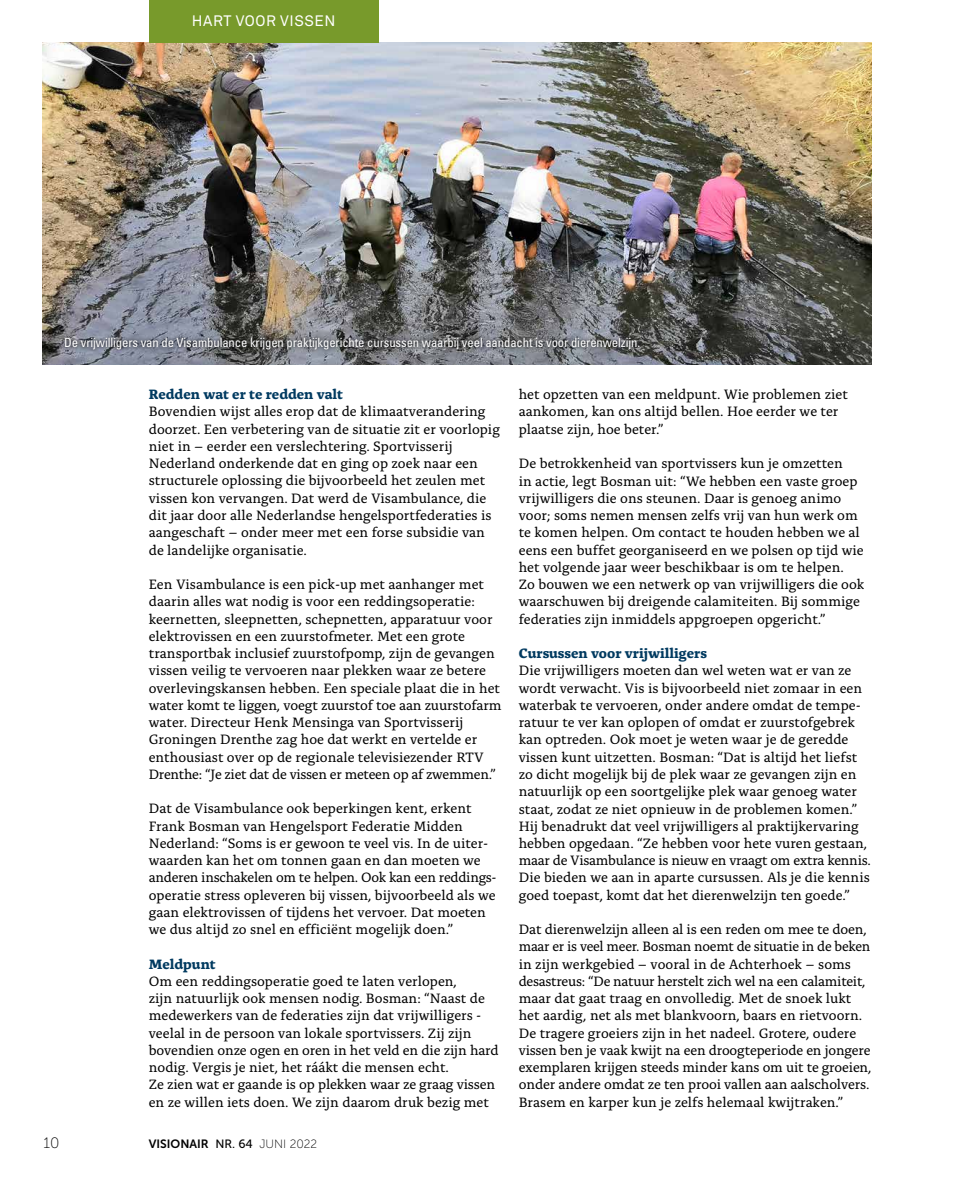
<style>
.page{position:relative;width:978px;height:1191px;background:#fff}
.page>*{position:absolute;margin:0;border:0;box-sizing:border-box;transform-origin:0 0}
.t1{font:15px "Akkurat";letter-spacing:.035em;color:#fff}
.t2{font:15px "Museo Sans 100";color:#000}
.t3{font:14.25px/17.2px "Alda OTCEV";color:#000}
.t4{font:700 14.25px "Alda OTCEV";color:#003a60}
.t5{font:condensed 12.75px "Univers LT Std";letter-spacing:-.01em;color:#fff}
.t6{font:12px "Museo Sans 700";color:#000}
.s1{font-family:"Museo Sans 500"}
.s2{font-family:"Museo Sans 100"}
</style>
<div class="page">
<img style="left:43px;top:43px;width:829px;height:321px">
<svg style="left:61px;top:333px;width:582px;height:21px;background:#65676d"></svg>
<div style="left:149px;top:0;width:229px;height:43px;background:#789a2b"></div>
<p class="t1" style="left:192px;top:12px;width:145px">HART VOOR VISSEN</p>
<p class="t5" style="left:64px;top:335px;width:577px">De vrijwilligers van de Visambulance krijgen praktijkgerichte cursussen waarbij veel aandacht is voor dierenwelzijn.</p>
<p class="t4" style="left:149px;top:383px;width:196px">Redden wat er te redden valt</p>
<p class="t3" style="left:149px;top:402px;width:353px">Bovendien wijst alles erop dat de klimaatverandering doorzet. Een verbetering van de situatie zit er voorlopig niet in – eerder een verslechtering. Sportvisserij Nederland onderkende dat en ging op zoek naar een structurele oplossing die bijvoorbeeld het zeulen met vissen kon vervangen. Dat werd de Visambulance, die dit jaar door alle Nederlandse hengelsportfederaties is aangeschaft – onder meer met een forse subsidie van de landelijke organisatie.</p>
<p class="t3" style="left:149px;top:574px;width:354px">Een Visambulance is een pick-up met aanhanger met daarin alles wat nodig is voor een reddingsoperatie: keernetten, sleepnetten, schepnetten, apparatuur voor elektrovissen en een zuurstofmeter. Met een grote transportbak inclusief zuurstofpomp, zijn de gevangen vissen veilig te vervoeren naar plekken waar ze betere overlevingskansen hebben. Een speciale plaat die in het water komt te liggen, voegt zuurstof toe aan zuurstofarm water. Directeur Henk Mensinga van Sportvisserij Groningen Drenthe zag hoe dat werkt en vertelde er enthousiast over op de regionale televisiezender RTV Drenthe: “Je ziet dat de vissen er meteen op af zwemmen.”</p>
<p class="t3" style="left:149px;top:799px;width:349px">Dat de Visambulance ook beperkingen kent, erkent Frank Bosman van Hengelsport Federatie Midden Nederland: “Soms is er gewoon te veel vis. In de uiter&shy;waarden kan het om tonnen gaan en dan moeten we anderen inschakelen om te helpen. Ook kan een reddings&shy;operatie stress opleveren bij vissen, bijvoorbeeld als we gaan elektrovissen of tijdens het vervoer. Dat moeten we dus altijd zo snel en efficiënt mogelijk doen.”</p>
<p class="t4" style="left:149px;top:952px;width:68px">Meldpunt</p>
<p class="t3" style="left:149px;top:971px;width:352px">Om een reddingsoperatie goed te laten verlopen,<br>zijn natuurlijk ook mensen nodig. Bosman: “Naast de medewerkers van de federaties zijn dat vrijwilligers - veelal in de persoon van lokale sportvissers. Zij zijn bovendien onze ogen en oren in het veld en die zijn hard nodig. Vergis je niet, het ráákt die mensen echt.<br>Ze zien wat er gaande is op plekken waar ze graag vissen en ze willen iets doen. We zijn daarom druk bezig met</p>
<p class="t2" style="left:44px;top:1135px;width:17px">10</p>
<p class="t6" style="left:149px;top:1137px;width:170px">VISIONAIR <span class="s1">NR. 64</span> <span class="s2">JUNI 2022</span></p>
<p class="t3" style="left:519px;top:385px;width:331px">het opzetten van een meldpunt. Wie problemen ziet aankomen, kan ons altijd bellen. Hoe eerder we ter plaatse zijn, hoe beter.”</p>
<p class="t3" style="left:519px;top:454px;width:347px">De betrokkenheid van sportvissers kun je omzetten<br>in actie, legt Bosman uit: “We hebben een vaste groep vrijwilligers die ons steunen. Daar is genoeg animo voor; soms nemen mensen zelfs vrij van hun werk om te komen helpen. Om contact te houden hebben we al eens een buffet georganiseerd en we polsen op tijd wie het volgende jaar weer beschikbaar is om te helpen.<br>Zo bouwen we een netwerk op van vrijwilligers die ook waarschuwen bij dreigende calamiteiten. Bij sommige federaties zijn inmiddels appgroepen opgericht.”</p>
<p class="t4" style="left:519px;top:642px;width:190px">Cursussen voor vrijwilligers</p>
<p class="t3" style="left:519px;top:661px;width:354px">Die vrijwilligers moeten dan wel weten wat er van ze wordt verwacht. Vis is bijvoorbeeld niet zomaar in een waterbak te vervoeren, onder andere omdat de tempe&shy;ratuur te ver kan oplopen of omdat er zuurstofgebrek kan optreden. Ook moet je weten waar je de geredde vissen kunt uitzetten. Bosman: “Dat is altijd het liefst zo dicht mogelijk bij de plek waar ze gevangen zijn en natuurlijk op een soortgelijke plek waar genoeg water staat, zodat ze niet opnieuw in de problemen komen.” Hij benadrukt dat veel vrijwilligers al praktijkervaring hebben opgedaan. “Ze hebben voor hete vuren gestaan, maar de Visambulance is nieuw en vraagt om extra kennis.<br>Die bieden we aan in aparte cursussen. Als je die kennis goed toepast, komt dat het dierenwelzijn ten goede.”</p>
<p class="t3" style="left:519px;top:919px;width:354px">Dat dierenwelzijn alleen al is een reden om mee te doen, maar er is veel meer. Bosman noemt de situatie in de beken in zijn werkgebied – vooral in de Achterhoek – soms desastreus: “De natuur herstelt zich wel na een calamiteit, maar dat gaat traag en onvolledig. Met de snoek lukt het aardig, net als met blankvoorn, baars en rietvoorn.<br>De tragere groeiers zijn in het nadeel. Grotere, oudere vissen ben je vaak kwijt na een droogteperiode en jongere exemplaren krijgen steeds minder kans om uit te groeien, onder andere omdat ze ten prooi vallen aan aalscholvers.<br>Brasem en karper kun je zelfs helemaal kwijtraken.”</p>
</div>
